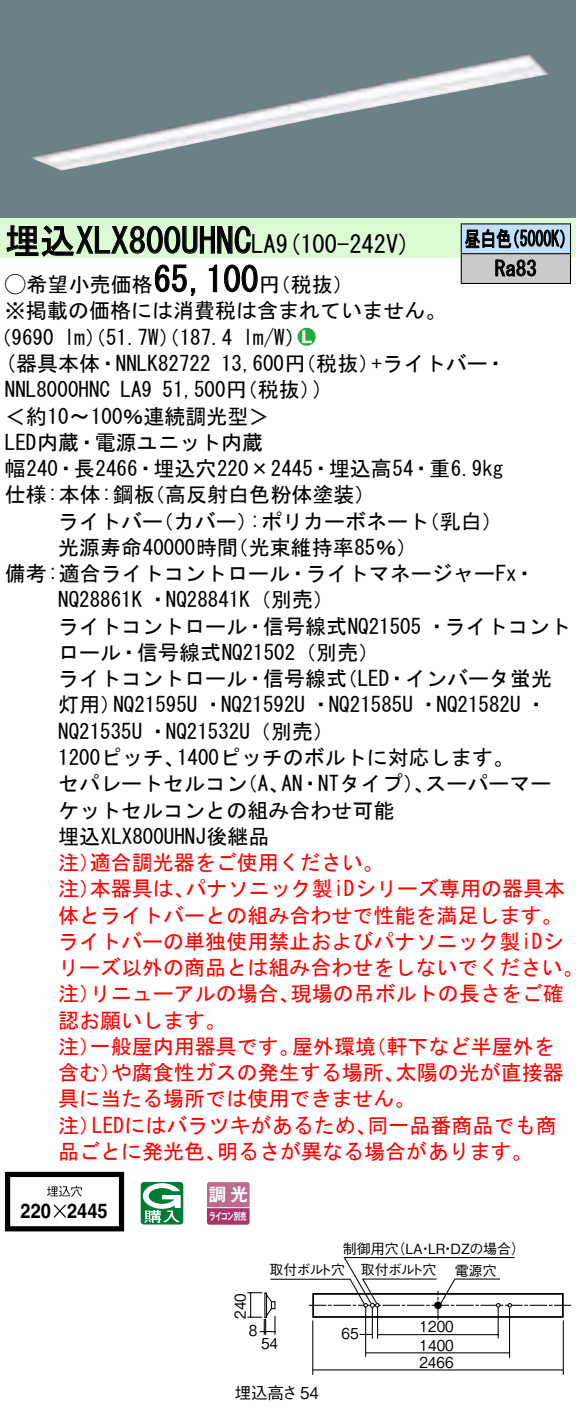
<style>
.page{position:relative;width:576px;height:1416px;background:#fff}
.page>*{position:absolute;margin:0;border:0;box-sizing:border-box;transform-origin:0 0}
.t1{font:35px "MS Gothic";color:#000}
.t2{font:24.5px "MS Gothic";color:#000}
.t3{font:21px/26.2px "MS Gothic";color:#000}
.t4{font:21px/26.2px "MS Gothic";color:#f00}
.t5{font:21px/29.8px "MS Gothic";color:#000;scale:.75 1}
.t6{font:21px "Ford Classification 1";color:#23ac38}
.t7{font:700 20.3px "Helvetica LT Std";color:#000;scale:.9 1}
.t8{font:17.5px "Gothic MB101 Pro De Bold 90 pv RKSJ H";color:#fff}
.t9{font:16.45px "Gothic BBB Pro Medium 90 pv RKSJ H";color:#000}
.t10{font:15.05px "Gothic BBB Pro Medium 90 pv RKSJ H";color:#000;scale:.9 1}
.t11{font:14px "Gothic BBB Pro Medium 90 pv RKSJ H";color:#000}
.t12{font:10.15px "Gothic MB101 Pro De Bold 90 pv RKSJ H";letter-spacing:-.05em;color:#fff;scale:.65 1}
.s1{font-size:24.5px}
.s2{font-family:"Ford Classification 1"}
.s3{color:#fff}
</style>
<div class="page">
<div style="left:0;top:0;width:575px;height:218px;background:#6c8087"></div>
<img style="left:30px;top:53px;width:518px;height:117px">
<div style="left:0;top:218px;width:575px;height:40px;background:#dcfad4"></div>
<svg style="left:6px;top:225px;width:245px;height:32px"></svg>
<svg style="left:154px;top:264px;width:42px;height:32px"></svg>
<svg style="left:208px;top:264px;width:9px;height:29px"></svg>
<svg style="left:224px;top:264px;width:34px;height:29px"></svg>
<svg style="left:5px;top:1171px;width:119px;height:60px"></svg>
<svg style="left:141px;top:1181px;width:42px;height:43px"></svg>
<svg style="left:207px;top:1182px;width:42px;height:42px;background:#b45682"></svg>
<hr style="left:207px;top:1206px;width:42px;height:2px;background:#fff">
<div style="left:461px;top:224px;width:109px;height:30px;background:#c1e1fa"></div>
<div style="left:461px;top:254px;width:109px;height:29px;background:#cacaca"></div>
<hr style="left:460px;top:223px;width:110px;height:1px;background:#000">
<hr style="left:569px;top:224px;width:2px;height:29px;background:#000">
<hr style="left:460px;top:253px;width:110px;height:1px;background:#000">
<hr style="left:569px;top:254px;width:2px;height:29px;background:#000">
<hr style="left:460px;top:283px;width:110px;height:1px;background:#000">
<svg style="left:460px;top:224px;width:104px;height:59px"></svg>
<hr style="left:377px;top:1306px;width:1px;height:32px;background:#000">
<hr style="left:371px;top:1306px;width:2px;height:32px;background:#000">
<hr style="left:497px;top:1304px;width:1px;height:34px;background:#000">
<hr style="left:365px;top:1306px;width:1px;height:50px;background:#000">
<hr style="left:312px;top:1320px;width:1px;height:54px;background:#000">
<hr style="left:562px;top:1320px;width:1px;height:54px;background:#000">
<hr style="left:366px;top:1351px;width:142px;height:2px;background:#000">
<hr style="left:312px;top:1369px;width:251px;height:1px;background:#000">
<hr style="left:508px;top:1307px;width:2px;height:50px;background:#000">
<svg style="left:247px;top:1257px;width:323px;height:77px"></svg>
<h1 class="t1" style="left:5px;top:223px;width:272px">埋込XLX800UHNC<span class="s1">LA</span></h1>
<p class="t3" style="left:259px;top:271px;width:96px">（円税抜(</p>
<p class="t2" style="left:276px;top:232px;width:136px">(9 100-242 (V</p>
<h1 class="t1" style="left:153px;top:262px;width:106px">65,100</h1>
<p class="t3" style="left:5px;top:271px;width:442px"><span class="s2">A</span>希望小売価格<br>※掲載の価格には消費税は含まれていません。</p>
<p class="t6" style="left:298px;top:326px;width:19px">2<span class="s3">7</span></p>
<p class="t3" style="left:243px;top:324px;width:64px">l m (W/</p>
<p class="t3" style="left:-9px;top:324px;width:65px">（9690</p>
<p class="t3" style="left:64px;top:324px;width:169px">lm）（51.7 ）（W 187.4</p>
<p class="t5" style="left:494px;top:224px;width:57px;text-indent:-30px">昼白色<br>Ra83</p>
<p class="t5" style="left:504px;top:224px;width:96px">（5000 (K</p>
<p class="t3" style="left:5px;top:350px;width:207px">(器具本体・NNLK82722</p>
<p class="t3" style="left:371px;top:350px;width:136px">+ライトバー・</p>
<p class="t3" style="left:221px;top:350px;width:160px">13,600 （円税抜）</p>
<p class="t3" style="left:162px;top:376px;width:160px">51,500 （円税抜(</p>
<p class="t3" style="left:313px;top:376px;width:12px">(</p>
<p class="t3" style="left:5px;top:376px;width:106px">NNL8000HNC</p>
<p class="t3" style="left:5px;top:403px;width:266px">＜約10〜100％連続調光型&lt;</p>
<p class="t3" style="left:5px;top:429px;width:259px">LED内蔵・電源ユニット内蔵</p>
<p class="t3" style="left:5px;top:455px;width:500px">幅240・長2466・埋込穴220×2445・埋込高54・重6.9kg</p>
<p class="t3" style="left:144px;top:481px;width:233px">（高反射白色粉体塗装(</p>
<p class="t3" style="left:120px;top:376px;width:33px">LA9</p>
<p class="t3" style="left:5px;top:481px;width:151px">仕様:本体:鋼板</p>
<p class="t3" style="left:58px;top:508px;width:106px">ライトバー</p>
<p class="t3" style="left:153px;top:508px;width:106px">（カバー）</p>
<p class="t3" style="left:250px;top:508px;width:181px">:ポリカーボネート</p>
<p class="t3" style="left:418px;top:508px;width:85px">（乳白(</p>
<p class="t3" style="left:58px;top:534px;width:181px">光源寿命40000時間</p>
<p class="t3" style="left:5px;top:560px;width:531px">備考:適合ライトコントロール・ライトマネージャーFx・</p>
<p class="t3" style="left:58px;top:586px;width:277px">NQ28861K ・NQ28841 （K 別売(</p>
<p class="t3" style="left:58px;top:613px;width:514px">ライトコントロール・信号線式NQ21505 ・ライトコント</p>
<p class="t3" style="left:58px;top:639px;width:322px">ロール・信号線式NQ21502（別売(</p>
<p class="t3" style="left:336px;top:665px;width:217px">（LED・インバータ蛍光</p>
<p class="t3" style="left:227px;top:534px;width:191px">（光束維持率85％(</p>
<p class="t3" style="left:113px;top:665px;width:435px;text-indent:-55px">ライトコントロール・信号線式<br>NQ21595U ・NQ21592U ・NQ21585U ・NQ21582 ・U</p>
<p class="t3" style="left:58px;top:691px;width:64px">灯用）</p>
<p class="t3" style="left:58px;top:718px;width:277px">NQ21535U ・NQ21532 （U 別売(</p>
<p class="t3" style="left:177px;top:744px;width:338px">1400ピッチのボルトに対応します。</p>
<p class="t3" style="left:58px;top:744px;width:128px">1200ピッチ、</p>
<p class="t3" style="left:281px;top:770px;width:154px">AN・NTタイプ）、</p>
<p class="t3" style="left:58px;top:770px;width:337px">セパレートセルコン<br>ケットセルコンとの組み合わせ可能埋込XLX800UHNJ後継品</p>
<p class="t4" style="left:90px;top:849px;width:295px">適合調光器をご使用ください。</p>
<p class="t3" style="left:425px;top:770px;width:127px">スーパーマー</p>
<p class="t3" style="left:237px;top:770px;width:54px">（、A</p>
<p class="t4" style="left:58px;top:849px;width:43px">注）</p>
<p class="t4" style="left:185px;top:875px;width:381px">パナソニック製iDシリーズ専用の器具本</p>
<p class="t4" style="left:58px;top:875px;width:43px">注）</p>
<p class="t4" style="left:58px;top:901px;width:505px">体とライトバーとの組み合わせで性能を満足します。</p>
<p class="t4" style="left:58px;top:928px;width:507px">ライトバーの単独使用禁止およびパナソニック製iDシ</p>
<p class="t4" style="left:58px;top:954px;width:526px">リーズ以外の商品とは組み合わせをしないでください。</p>
<p class="t4" style="left:290px;top:980px;width:275px">現場の吊ボルトの長さをご確</p>
<p class="t4" style="left:90px;top:875px;width:106px">本器具は、</p>
<p class="t4" style="left:58px;top:980px;width:169px">注）<br>認お願いします。</p>
<p class="t4" style="left:90px;top:980px;width:211px">リニューアルの場合、</p>
<p class="t4" style="left:90px;top:1033px;width:211px">一般屋内用器具です。</p>
<p class="t4" style="left:292px;top:1033px;width:85px">屋外環境</p>
<p class="t4" style="left:365px;top:1033px;width:190px">（軒下など半屋外を</p>
<p class="t4" style="left:58px;top:1033px;width:43px">注）</p>
<p class="t4" style="left:111px;top:1059px;width:295px">や腐食性ガスの発生する場所、</p>
<p class="t4" style="left:395px;top:1059px;width:170px">太陽の光が直接器</p>
<p class="t4" style="left:58px;top:1059px;width:64px">含む）</p>
<p class="t4" style="left:58px;top:1085px;width:358px">具に当たる場所では使用できません。</p>
<p class="t4" style="left:367px;top:1111px;width:190px">同一品番商品でも商</p>
<p class="t4" style="left:92px;top:1111px;width:286px">LEDにはバラツキがあるため、</p>
<p class="t4" style="left:58px;top:1111px;width:43px">注）</p>
<p class="t4" style="left:58px;top:1138px;width:169px">品ごとに発光色、</p>
<p class="t4" style="left:217px;top:1138px;width:317px">明るさが異なる場合があります。</p>
<p class="t7" style="left:21px;top:1198px;width:35px">220</p>
<p class="t7" style="left:67px;top:1198px;width:47px">2445</p>
<p class="t8" style="left:209px;top:1179px;width:41px">調光</p>
<p class="t12" style="left:209px;top:1207px;width:59px">ライコン別売</p>
<p class="t10" style="left:228px;top:1318px;width:30px;rotate:-90deg">240</p>
<p class="t11" style="left:391px;top:1236px;width:135px">（LA LR DZの場合(</p>
<p class="t11" style="left:342px;top:1236px;width:57px">制御用穴</p>
<p class="t11" style="left:418px;top:1236px;width:15px">・</p>
<p class="t11" style="left:441px;top:1236px;width:15px">・</p>
<p class="t11" style="left:269px;top:1258px;width:77px">取付ボルト穴</p>
<p class="t11" style="left:361px;top:1258px;width:77px">取付ボルト穴</p>
<p class="t11" style="left:454px;top:1259px;width:43px">電源穴</p>
<p class="t10" style="left:249px;top:1318px;width:11px">8</p>
<p class="t10" style="left:261px;top:1330px;width:20px">54</p>
<p class="t9" style="left:234px;top:1379px;width:86px">埋込高さ54</p>
<p class="t10" style="left:341px;top:1320px;width:20px">65</p>
<p class="t10" style="left:419px;top:1314px;width:39px">1200</p>
<p class="t10" style="left:419px;top:1332px;width:39px">1400</p>
<p class="t10" style="left:419px;top:1349px;width:39px">2466</p>
</div>
